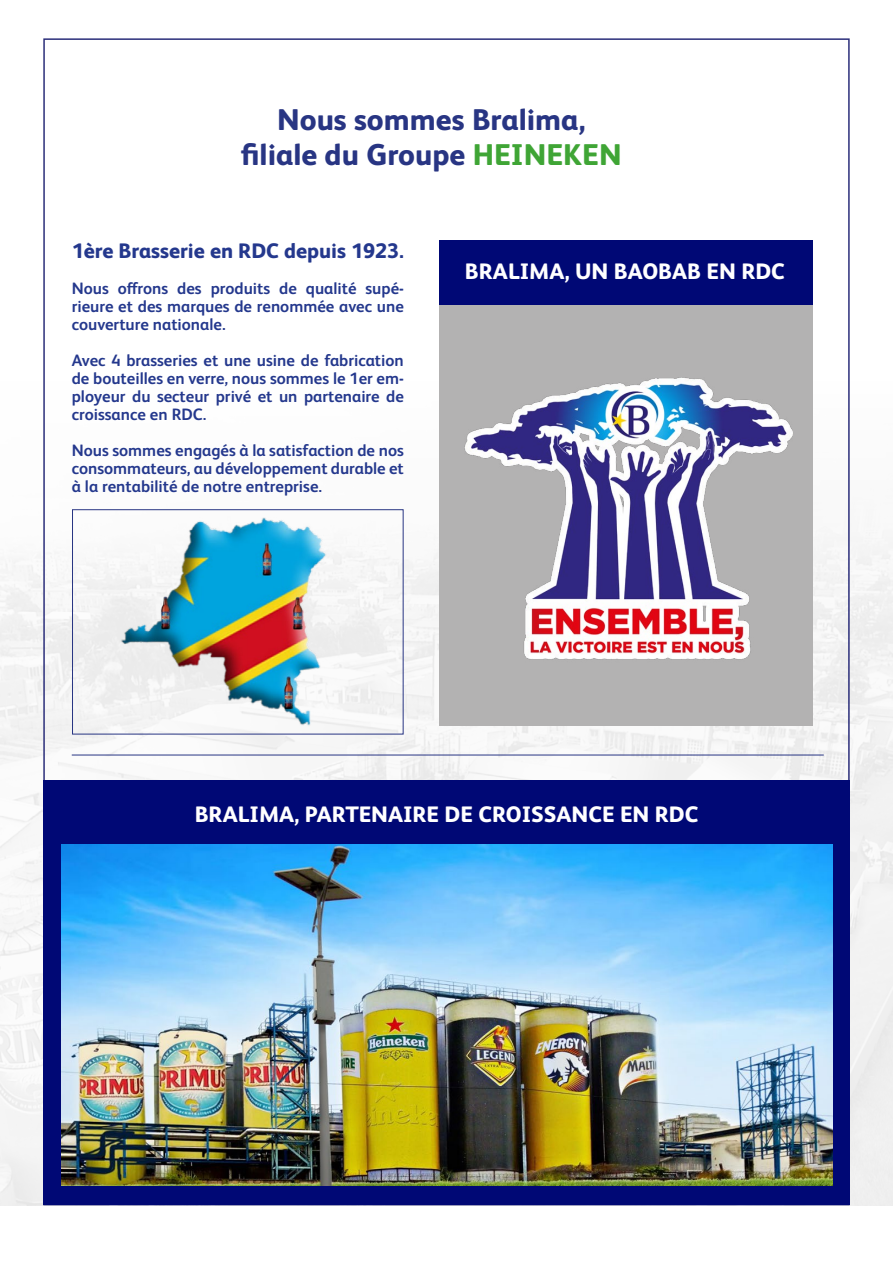
<style>
.page{position:relative;width:893px;height:1263px;background:#fff}
.page>*{position:absolute;margin:0;border:0;box-sizing:border-box;transform-origin:0 0}
.t1{font:800 30px "HEINEKEN Core";color:#283583}
.t2{font:800 22.35px "HEINEKEN Core";color:#fff}
.t3{font:800 21px "HEINEKEN Core";color:#24388d}
.t4{font:700 16.5px/18px "HEINEKEN Core";color:#24388d;text-align:justify}
.s1{color:#3fa535}
</style>
<div class="page">
<div style="left:439px;top:240px;width:374px;height:486px;background:#b3b2b2"></div>
<div style="left:439px;top:240px;width:374px;height:65px;background:#000875"></div>
<div style="left:43px;top:780px;width:807px;height:425px;background:#000875"></div>
<img style="left:61px;top:845px;width:771px;height:340px">
<img style="left:118px;top:518px;width:212px;height:208px">
<div style="left:72px;top:509px;width:331px;height:225px;border:1px solid #283583"></div>
<hr style="left:72px;top:755px;width:752px;height:1px;background:#283583">
<img style="left:464px;top:377px;width:329px;height:283px">
<p class="t1" style="left:277px;top:96px;width:310px">Nous sommes Bralima,</p>
<p class="t1" style="left:241px;top:131px;width:382px">filiale du Groupe <span class="s1">HEINEKEN</span></p>
<p class="t3" style="left:72px;top:234px;width:334px">1ère Brasserie en RDC depuis 1923.</p>
<p class="t4" style="left:72px;top:278px;width:334px">Nous offrons des produits de qualité supé&shy;rieure et des marques de renommée avec une couverture nationale.</p>
<p class="t4" style="left:72px;top:350px;width:334px">Avec 4 brasseries et une usine de fabrication de bouteilles en verre, nous sommes le 1er em&shy;ployeur du secteur privé et un partenaire de croissance en RDC.</p>
<p class="t4" style="left:72px;top:440px;width:334px">Nous sommes engagés à la satisfaction de nos consommateurs, au développement durable et à la rentabilité de notre entreprise.</p>
<p class="t2" style="left:465px;top:254px;width:321px">BRALIMA, UN BAOBAB EN RDC</p>
<p class="t2" style="left:195px;top:797px;width:505px">BRALIMA, PARTENAIRE DE CROISSANCE EN RDC</p>
</div>
